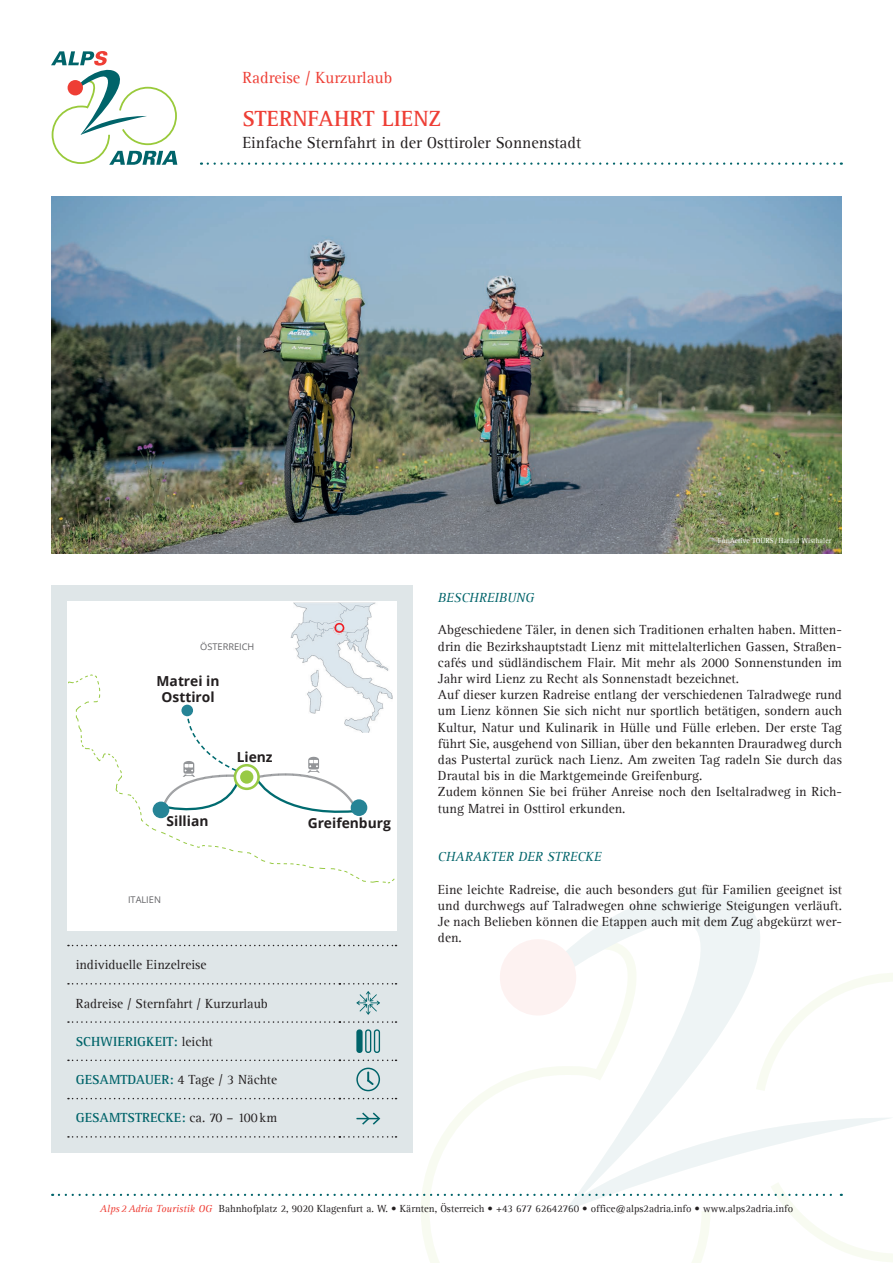
<style>
.page{position:relative;width:893px;height:1263px;background:#fff}
.page>*{position:absolute;margin:0;border:0;box-sizing:border-box;transform-origin:0 0}
.t1{font:700 22.5px "Agfa Rotis Serif";color:#ee3e35}
.t2{font:16.5px "Agfa Rotis Serif";color:#231f20}
.t3{font:16.5px "Agfa Rotis Serif";color:#ee3e35}
.t4{font:700 13.8px/16.6px "Open Sans";color:#231f20;text-align:center}
.t5{font:13.5px/16.2px "Agfa Rotis Serif";color:#231f20}
.t6{font:700 13.5px "Agfa Rotis Serif";color:#00646a}
.t7{font:italic 13.5px "Agfa Rotis Serif";color:#00646a}
.t8{font:10.5px "Agfa Rotis Serif";color:#231f20}
.t9{font:9.15px "Open Sans";color:#636366}
.t10{font:7.5px "Agfa Rotis Serif";color:#fff}
.s1{font-weight:400;color:#231f20}
.s2{font-weight:700;color:#00646a}
.s3{font-style:italic;color:#ee3e35}
</style>
<div class="page">
<svg style="left:421px;top:973px;width:472px;height:290px"></svg>
<svg style="left:519px;top:889px;width:328px;height:223px"></svg>
<div style="left:500px;top:939px;width:76px;height:76px;background:#fdf2f1;border-radius:50%"></div>
<svg style="left:208px;top:162px;width:634px;height:3px"></svg>
<svg style="left:51px;top:51px;width:126px;height:114px"></svg>
<div style="left:51px;top:586px;width:361px;height:567px;background:#dfe6e8"></div>
<div style="left:67px;top:602px;width:329px;height:329px;background:#fff"></div>
<svg style="left:69px;top:674px;width:326px;height:210px"></svg>
<img style="left:291px;top:603px;width:101px;height:130px">
<svg style="left:333px;top:623px;width:12px;height:12px"></svg>
<div style="left:240px;top:770px;width:13px;height:14px;background:#98ca45;border-radius:50%"></div>
<div style="left:234px;top:764px;width:26px;height:26px;border:3px solid #98ca45;border-radius:50%"></div>
<div style="left:153px;top:801px;width:16px;height:17px;background:#268496;border-radius:50%"></div>
<div style="left:351px;top:799px;width:16px;height:17px;background:#268496;border-radius:50%"></div>
<div style="left:181px;top:705px;width:12px;height:11px;background:#268496;border-radius:50%"></div>
<svg style="left:158px;top:710px;width:82px;height:111px"></svg>
<svg style="left:256px;top:757px;width:102px;height:60px"></svg>
<div style="left:334px;top:623px;width:11px;height:10px;border:2px solid #ee1d23;border-radius:4px"></div>
<svg style="left:68px;top:945px;width:328px;height:1px"></svg>
<svg style="left:68px;top:983px;width:328px;height:1px"></svg>
<svg style="left:68px;top:1021px;width:328px;height:2px"></svg>
<svg style="left:68px;top:1059px;width:328px;height:2px"></svg>
<svg style="left:68px;top:1098px;width:328px;height:1px"></svg>
<svg style="left:356px;top:991px;width:24px;height:24px"></svg>
<div style="left:356px;top:1029px;width:7px;height:24px;background:#00646a;border-radius:3px"></div>
<svg style="left:365px;top:1029px;width:15px;height:24px"></svg>
<svg style="left:356px;top:1068px;width:24px;height:23px"></svg>
<svg style="left:59px;top:1112px;width:834px;height:99px"></svg>
<img style="left:51px;top:197px;width:791px;height:356px">
<p class="t3" style="left:242px;top:69px;width:151px">Radreise / Kurzurlaub</p>
<h1 class="t1" style="left:242px;top:106px;width:200px">STERNFAHRT LIENZ</h1>
<p class="t2" style="left:242px;top:133px;width:340px">Einfache Sternfahrt in der Osttiroler Sonnenstadt</p>
<p class="t10" style="left:718px;top:536px;width:115px">FunActive TOURS/Harald Wisthaler</p>
<p class="t9" style="left:200px;top:640px;width:56px">ÖSTERREICH</p>
<p class="t4" style="left:157px;top:672px;width:64px">Matrei in<br>Osttirol</p>
<p class="t4" style="left:237px;top:748px;width:38px">Lienz</p>
<p class="t4" style="left:167px;top:813px;width:43px">Sillian</p>
<p class="t4" style="left:308px;top:814px;width:85px">Greifenburg</p>
<p class="t9" style="left:128px;top:894px;width:34px">ITALIEN</p>
<p class="t5" style="left:76px;top:957px;width:132px">individuelle Einzelreise</p>
<p class="t5" style="left:76px;top:995px;width:194px">Radreise / Sternfahrt / Kurzurlaub</p>
<p class="t6" style="left:76px;top:1033px;width:139px">SCHWIERIGKEIT: <span class="s1">leicht</span></p>
<p class="t5" style="left:76px;top:1072px;width:203px"><span class="s2">GESAMTDAUER:</span> 4 Tage / 3 Nächte</p>
<p class="t6" style="left:76px;top:1110px;width:203px">GESAMTSTRECKE: <span class="s1">ca. 70 – 100km</span></p>
<p class="t7" style="left:438px;top:590px;width:98px">BESCHREIBUNG</p>
<p class="t5" style="left:438px;top:622px;width:405px">Abgeschiedene Täler, in denen sich Traditionen erhalten haben. Mitten&shy;drin die Bezirkshauptstadt Lienz mit mittelalterlichen Gassen, Straßen&shy;cafés und südländischem Flair. Mit mehr als 2000 Sonnenstunden im Jahr wird Lienz zu Recht als Sonnenstadt bezeichnet.<br>Auf dieser kurzen Radreise entlang der verschiedenen Talradwege rund um Lienz können Sie sich nicht nur sportlich betätigen, sondern auch Kultur, Natur und Kulinarik in Hülle und Fülle erleben. Der erste Tag führt Sie, ausgehend von Sillian, über den bekannten Drauradweg durch das Pustertal zurück nach Lienz. Am zweiten Tag radeln Sie durch das Drautal bis in die Marktgemeinde Greifenburg.<br>Zudem können Sie bei früher Anreise noch den Iseltalradweg in Rich&shy;tung Matrei in Osttirol erkunden.</p>
<p class="t7" style="left:438px;top:849px;width:165px">CHARAKTER DER STRECKE</p>
<p class="t5" style="left:438px;top:881px;width:405px;text-align:justify">Eine leichte Radreise, die auch besonders gut für Familien geeignet ist und durchwegs auf Talradwegen ohne schwierige Steigungen verläuft.<br>Je nach Belieben können die Etappen auch mit dem Zug abgekürzt wer&shy;den.</p>
<p class="t8" style="left:100px;top:1202px;width:695px"><span class="s3">Alps2Adria Touristik OG</span> Bahnhofplatz 2, 9020 Klagenfurt a. W. • Kärnten, Österreich • +43 677 62642760 • office@alps2adria.info • www.alps2adria.info</p>
</div>
